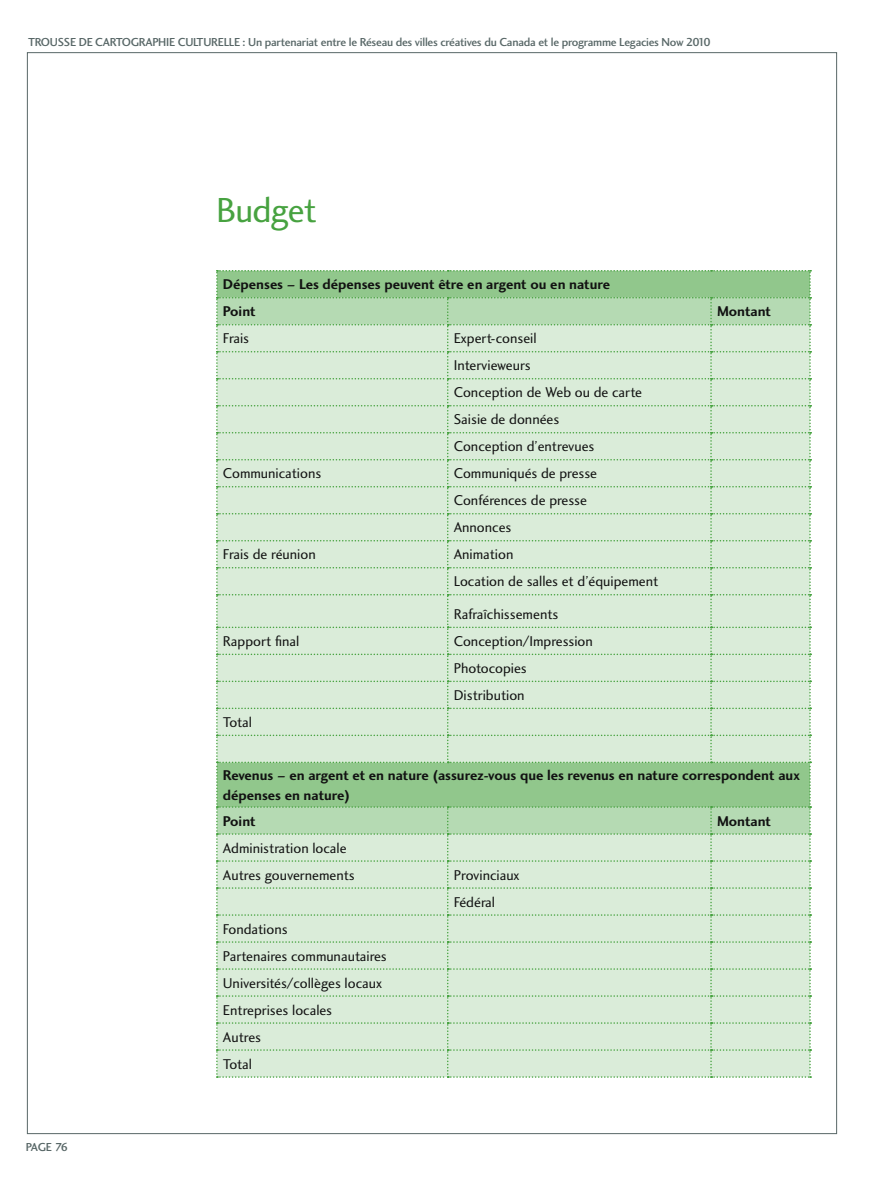
<style>
.page{position:relative;width:891px;height:1188px;background:#fff}
.page>*{position:absolute;margin:0;border:0;box-sizing:border-box;transform-origin:0 0}
.t1{font:36px "Charlotte Sans Book Plain";letter-spacing:-.02em;color:#47a240}
.t2{font:14.7px/27px "Charlotte Sans Book Plain";color:#121212}
.t3{font:14.7px/27px "Charlotte Sans Bold Plain";color:#121212}
.t4{font:12px "Charlotte Sans Medium Plain";letter-spacing:-.02em;color:#586767}
.s1{font-family:"Franklin Gothic";font-size:13.2px}
</style>
<div class="page">
<svg style="left:216px;top:270px;width:595px;height:808px;background:#cde5cc"></svg>
<p class="t4" style="left:28px;top:34px;width:684px">TROUSS E D E CARTOGRAPHIE CULTURELLE : Un partenariat entre le Réseau des villes créatives du Canada et le programme Legacies Now 201 0</p>
<h1 class="t1" style="left:216px;top:189px;width:102px">Budget</h1>
<p class="t3" style="left:223px;top:271px;width:389px">Dépenses – Les dépenses peuvent être en argent ou en nature<br>Point</p>
<p class="t2" style="left:223px;top:325px;width:28px">Frais</p>
<p class="t2" style="left:454px;top:325px;width:190px">Expert-conseil<br>Intervieweurs<br>Conception de Web ou de carte<br>Saisie de données<br>Conception d’entrevues</p>
<p class="t2" style="left:223px;top:460px;width:100px">Communications</p>
<p class="t2" style="left:454px;top:460px;width:145px">Communiqués de presse<br>Conférences de presse<br>Annonces</p>
<p class="t2" style="left:223px;top:541px;width:94px">Frais de réunion</p>
<p class="t2" style="left:454px;top:541px;width:206px">Animation<br>Location de salles et d’équipement</p>
<p class="t2" style="left:454px;top:600px;width:106px">Rafra<span class="s1">î</span>chissements</p>
<p class="t2" style="left:223px;top:627px;width:78px">Rapport final</p>
<p class="t2" style="left:454px;top:627px;width:141px">Conception/Impression<br>Photocopies<br>Distribution</p>
<p class="t2" style="left:223px;top:708px;width:31px">Total</p>
<p class="t3" style="left:717px;top:298px;width:55px">Montant</p>
<p class="t3" style="left:223px;top:765px;width:578px;line-height:19.8px">Revenus – en argent et en nature (assurez-vous que les revenus en nature correspondent aux dépenses en nature)</p>
<p class="t3" style="left:223px;top:807px;width:34px">Point</p>
<p class="t3" style="left:717px;top:807px;width:55px">Montant</p>
<p class="t2" style="left:223px;top:834px;width:133px">Administration locale<br>Autres gouvernements</p>
<p class="t2" style="left:454px;top:861px;width:67px">Provinciaux<br>Fédéral</p>
<p class="t4" style="left:26px;top:1140px;width:36px">PAGE 76</p>
<p class="t2" style="left:223px;top:915px;width:165px">Fondations<br>Partenaires communautaires<br>Universités/collèges locaux<br>Entreprises locales<br>Autres<br>Total</p>
</div>
